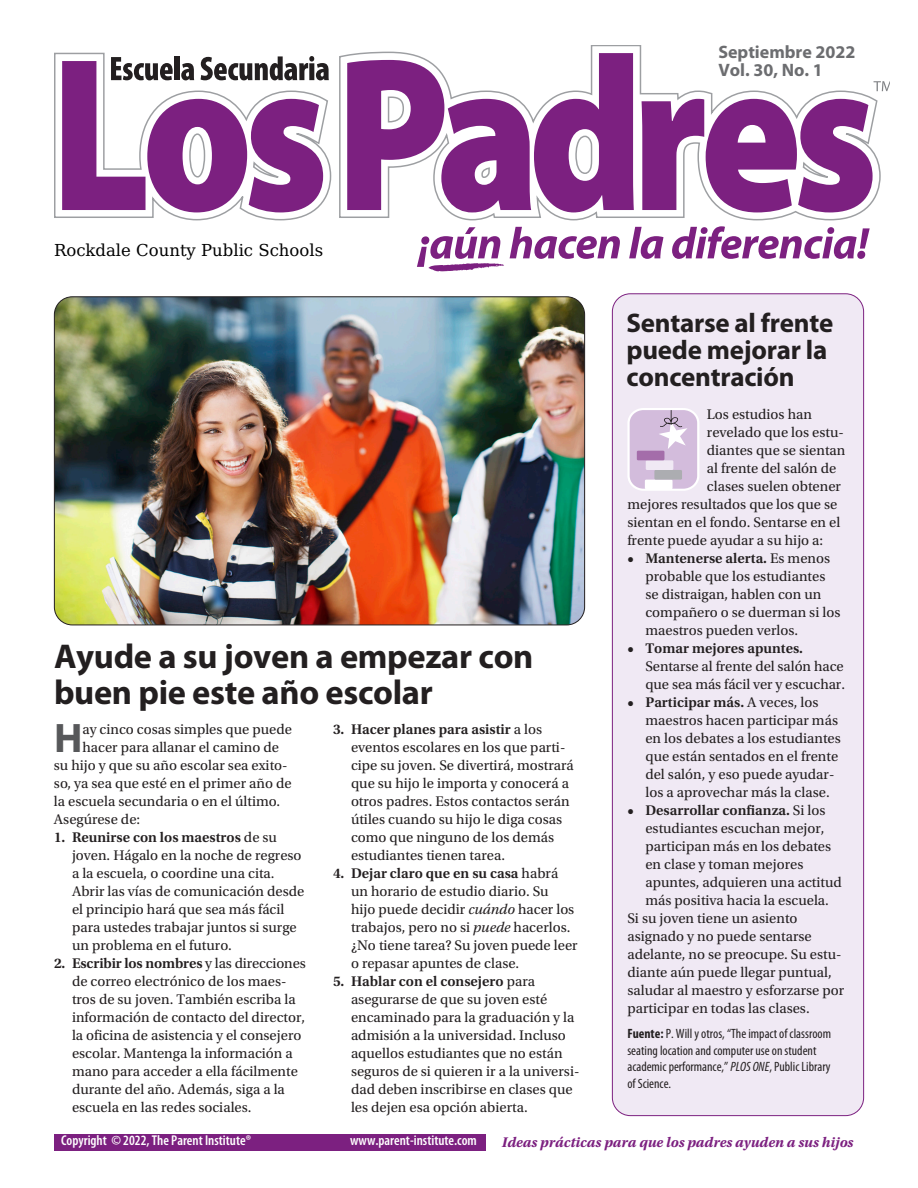
<style>
.page{position:relative;width:918px;height:1188px;background:#fff}
.page>*{position:absolute;margin:0;border:0;box-sizing:border-box;transform-origin:0 0}
.t1{font:700 41.4px "Myriad Pro";color:#57585a}
.t2{font:700 34.5px/36px "Myriad Pro";letter-spacing:-.01em;color:#231f20}
.t3{font:700 27px/27px "Myriad Pro";letter-spacing:-.01em;color:#231f20}
.t4{font:700 18px/18px "Myriad Pro";color:#6c6d70}
.t5{font:16.5px "DejaVu Math Te X Gyre";color:#000}
.t6{font:14.7px/18px "Utopia Std";color:#231f20}
.t7{font:600 14.7px "Utopia Std";color:#231f20}
.t8{font:italic 700 14.7px "Utopia Std";color:#7c2080}
.t9{font:600 condensed 14.25px "Myriad Pro";color:#fff}
.t10{font:condensed 13.5px/16.5px "Myriad Pro";color:#231f20}
.s1{font-weight:600}
.s2{font-style:italic}
.s3{font-weight:400}
.s4{font-weight:700}
</style>
<div class="page">
<svg style="left:417px;top:227px;width:87px;height:44px"></svg>
<svg style="left:510px;top:227px;width:110px;height:32px"></svg>
<svg style="left:629px;top:227px;width:35px;height:32px"></svg>
<svg style="left:672px;top:226px;width:198px;height:33px"></svg>
<svg style="left:54px;top:45px;width:827px;height:176px"></svg>
<svg style="left:347px;top:53px;width:287px;height:159px"></svg>
<svg style="left:642px;top:99px;width:231px;height:113px"></svg>
<svg style="left:62px;top:56px;width:267px;height:156px"></svg>
<svg style="left:874px;top:81px;width:16px;height:10px"></svg>
<div style="left:54px;top:1134px;width:431px;height:16px;background:#7c2080"></div>
<div style="left:612px;top:294px;width:252px;height:822px;background:#f0e9f4;border-radius:18px"></div>
<svg style="left:627px;top:408px;width:72px;height:83px;background:#d7c6de"></svg>
<img style="left:54px;top:298px;width:531px;height:327px">
<p class="t4" style="left:718px;top:42px;width:139px">Septiembre 2022<br>Vol. 30, No. 1</p>
<p class="t5" style="left:54px;top:243px;width:271px">Rockdale County Public Schools</p>
<h2 class="t2" style="left:54px;top:637px;width:481px">Ayude a su joven a empezar con buen pie este año escolar</h2>
<h1 class="t1" style="left:54px;top:711px;width:30px">H</h1>
<p class="t6" style="left:83px;top:720px;width:211px">ay cinco cosas simples que puede</p>
<p class="t6" style="left:83px;top:738px;width:198px">hacer para allanar el camino de</p>
<p class="t6" style="left:54px;top:756px;width:235px">su hijo y que su año escolar sea exito-</p>
<p class="t6" style="left:54px;top:774px;width:239px">so, ya sea que esté en el primer año de</p>
<p class="t6" style="left:54px;top:792px;width:228px">la escuela secundaria o en el último.</p>
<p class="t6" style="left:54px;top:810px;width:88px">Asegúrese de:</p>
<p class="t6" style="left:72px;top:828px;width:234px;text-indent:-18px"><span class="s1">1. Reunirse con los maestros</span> de su joven. Hágalo en la noche de regreso a la escuela, o coordine una cita.<br>Abrir las vías de comunicación desde el principio hará que sea más fácil para ustedes trabajar juntos si surge un problema en el futuro.</p>
<p class="t6" style="left:72px;top:954px;width:235px;text-indent:-18px"><span class="s1">2. Escribir los nombres</span> y las direcciones de correo electrónico de los maes&shy;tros de su joven. También escriba la información de contacto del director, la oficina de asistencia y el consejero escolar. Mantenga la información a mano para acceder a ella fácilmente durante del año. Además, siga a la escuela en las redes sociales.</p>
<p class="t6" style="left:351px;top:720px;width:224px;text-indent:-18px"><span class="s1">3. Hacer planes para asistir</span> a los eventos escolares en los que parti&shy;cipe su joven. Se divertirá, mostrará que su hijo le importa y conocerá a otros padres. Estos contactos serán útiles cuando su hijo le diga cosas como que ninguno de los demás estudiantes tienen tarea.</p>
<p class="t6" style="left:351px;top:864px;width:228px;text-indent:-18px"><span class="s1">4. Dejar claro que en su casa</span> habrá un horario de estudio diario. Su<br>hijo puede decidir <span class="s2">cuándo</span> hacer los trabajos, pero no si <span class="s2">puede</span> hacerlos. ¿No tiene tarea? Su joven puede leer o repasar apuntes de clase.</p>
<p class="t6" style="left:351px;top:972px;width:230px;text-indent:-18px"><span class="s1">5. Hablar con el consejero</span> para asegurarse de que su joven esté encaminado para la graduación y la admisión a la universidad. Incluso aquellos estudiantes que no están seguros de si quieren ir a la universi&shy;dad deben inscribirse en clases que les dejen esa opción abierta.</p>
<h3 class="t3" style="left:627px;top:309px;width:208px">Sentarse al frente puede mejorar la concentración</h3>
<p class="t6" style="left:707px;top:405px;width:107px">Los estudios han</p>
<p class="t6" style="left:707px;top:423px;width:138px">revelado que los estu-</p>
<p class="t6" style="left:707px;top:441px;width:140px">diantes que se sientan</p>
<p class="t6" style="left:707px;top:459px;width:131px">al frente del salón de</p>
<p class="t6" style="left:707px;top:477px;width:136px">clases suelen obtener</p>
<p class="t6" style="left:627px;top:495px;width:211px">mejores resultados que los que se</p>
<p class="t6" style="left:627px;top:513px;width:214px">sientan en el fondo. Sentarse en el</p>
<p class="t6" style="left:627px;top:531px;width:197px">frente puede ayudar a su hijo a:</p>
<p class="t6" style="left:645px;top:549px;width:196px;text-indent:-18px"><span class="s1">• Mantenerse alerta.</span> Es menos probable que los estudiantes se distraigan, hablen con un compañero o se duerman si los maestros pueden verlos.</p>
<p class="t7" style="left:627px;top:640px;width:177px">• Tomar mejores apuntes.</p>
<p class="t6" style="left:645px;top:657px;width:201px">Sentarse al frente del salón hace que sea más fácil ver y escuchar.</p>
<p class="t6" style="left:645px;top:693px;width:197px;text-indent:-18px"><span class="s1">• Participar más.</span> A veces, los maestros hacen participar más en los debates a los estudiantes que están sentados en el frente del salón, y eso puede ayudar&shy;los a aprovechar más la clase.</p>
<p class="t7" style="left:627px;top:802px;width:200px">• Desarrollar confianza. <span class="s3">Si los</span></p>
<p class="t6" style="left:645px;top:819px;width:181px">estudiantes escuchan mejor,</p>
<p class="t6" style="left:645px;top:837px;width:187px">participan más en los debates</p>
<p class="t6" style="left:645px;top:855px;width:159px">en clase y toman mejores</p>
<p class="t6" style="left:645px;top:873px;width:198px">apuntes, adquieren una actitud</p>
<p class="t6" style="left:645px;top:891px;width:185px">más positiva hacia la escuela.</p>
<p class="t6" style="left:627px;top:909px;width:172px">Si su joven tiene un asiento</p>
<p class="t6" style="left:627px;top:927px;width:186px">asignado y no puede sentarse</p>
<p class="t6" style="left:627px;top:945px;width:216px">adelante, no se preocupe. Su estu-</p>
<p class="t6" style="left:627px;top:963px;width:206px">diante aún puede llegar puntual,</p>
<p class="t6" style="left:627px;top:981px;width:218px">saludar al maestro y esforzarse por</p>
<p class="t6" style="left:627px;top:999px;width:184px">participar en todas las clases.</p>
<p class="t10" style="left:627px;top:1025px;width:205px"><span class="s4">Fuente:</span> P. Will y otros, “The impact of classroom seating location and computer use on student academic performance,” <span class="s2">PLOS ONE</span>, Public Library of Science.</p>
<p class="t9" style="left:61px;top:1132px;width:191px">Copyright © 2022, The Parent Institute®</p>
<p class="t9" style="left:350px;top:1132px;width:128px">www.parent-institute.com</p>
<p class="t8" style="left:502px;top:1134px;width:353px">Ideas prácticas para que los padres ayuden a sus hijos</p>
</div>
